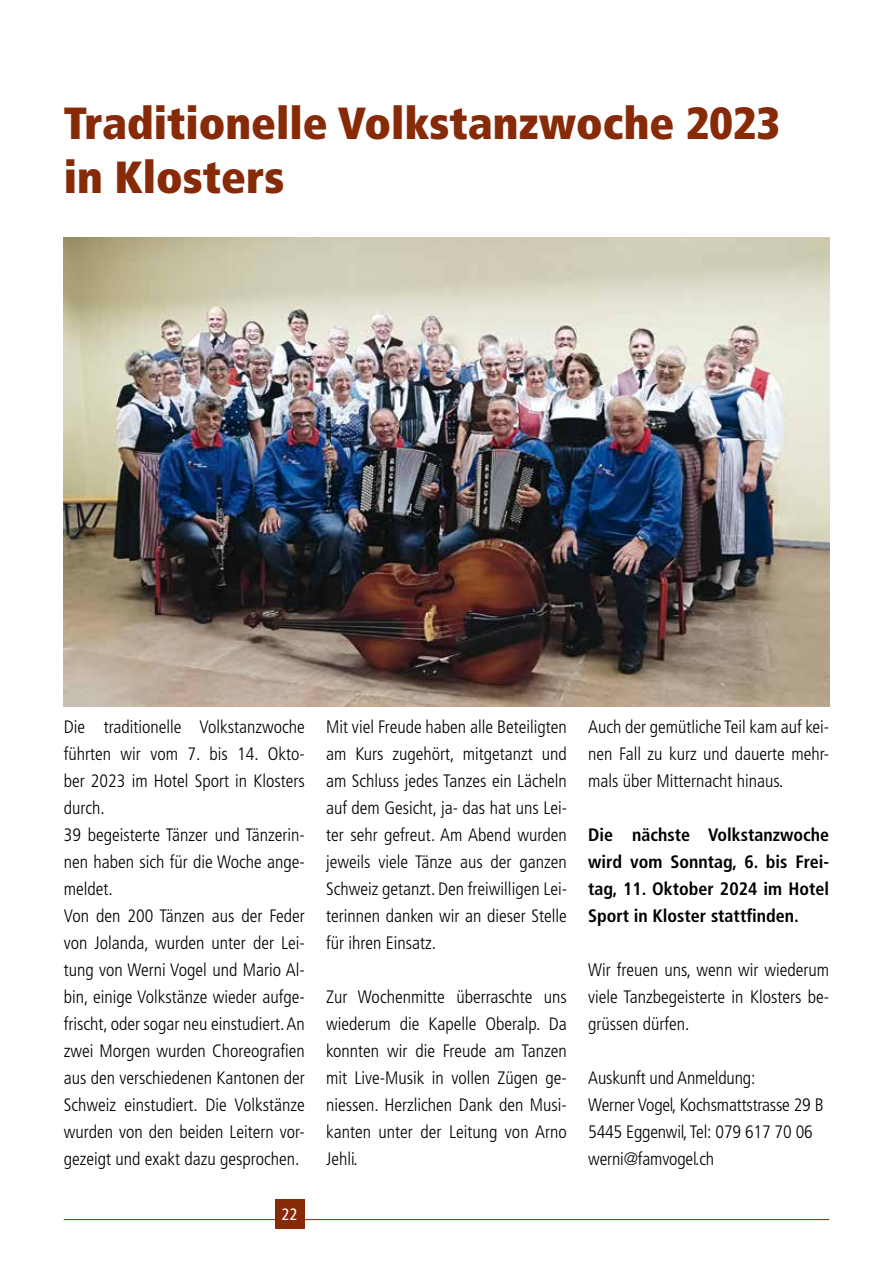
<style>
.page{position:relative;width:893px;height:1263px;background:#fff}
.page>*{position:absolute;margin:0;border:0;box-sizing:border-box;transform-origin:0 0}
.t1{font:900 condensed 45px/54px "Frutiger LT Pro";color:#872a07}
.t2{font:300 condensed 18px/27px "Frutiger LT Pro";color:#000;text-align:justify}
.t3{font:700 condensed 18px/27px "Frutiger LT Pro";color:#000;text-align:justify}
.t4{font:condensed 16.5px "Frutiger LT Pro";color:#fff}
</style>
<div class="page">
<hr style="left:64px;top:1219px;width:765px;height:1px;background:#872a07">
<div style="left:275px;top:1199px;width:30px;height:30px;background:#872a07"></div>
<img style="left:64px;top:238px;width:765px;height:468px">
<h1 class="t1" style="left:64px;top:96px;width:717px">Traditionelle Volkstanzwoche 2023 in Klosters</h1>
<p class="t2" style="left:64px;top:714px;width:242px;text-align:left">Die traditionelle Volkstanzwoche führten wir vom 7. bis 14. Okto&shy;ber 2023 im Hotel Sport in Klosters durch.<br>39 begeisterte Tänzer und Tänzerin&shy;nen haben sich für die Woche ange&shy;meldet.<br>Von den 200 Tänzen aus der Feder von Jolanda, wurden unter der Lei&shy;tung von Werni Vogel und Mario Al&shy;bin, einige Volkstänze wieder aufge&shy;frischt, oder sogar neu einstudiert. An zwei Morgen wurden Choreografien aus den verschiedenen Kantonen der<br>Schweiz einstudiert. Die Volkstänze wurden von den beiden Leitern vor&shy;gezeigt und exakt dazu gesprochen.</p>
<p class="t2" style="left:326px;top:714px;width:242px">Mit viel Freude haben alle Beteiligten am Kurs zugehört, mitgetanzt und am Schluss jedes Tanzes ein Lächeln auf dem Gesicht, ja- das hat uns Lei&shy;ter sehr gefreut. Am Abend wurden jeweils viele Tänze aus der ganzen Schweiz getanzt. Den freiwilligen Lei&shy;terinnen danken wir an dieser Stelle für ihren Einsatz.</p>
<p class="t2" style="left:326px;top:984px;width:242px">Zur Wochenmitte überraschte uns wiederum die Kapelle Oberalp. Da konnten wir die Freude am Tanzen mit Live-Musik in vollen Zügen ge&shy;niessen. Herzlichen Dank den Musi&shy;kanten unter der Leitung von Arno Jehli.</p>
<p class="t4" style="left:282px;top:1205px;width:17px">22</p>
<p class="t2" style="left:588px;top:714px;width:242px">Auch der gemütliche Teil kam auf kei&shy;nen Fall zu kurz und dauerte mehr&shy;mals über Mitternacht hinaus.</p>
<p class="t3" style="left:588px;top:821px;width:242px">Die nächste Volkstanzwoche wird vom Sonntag, 6. bis Frei&shy;tag, 11. Oktober 2024 im Hotel Sport in Kloster stattfinden.</p>
<p class="t2" style="left:588px;top:957px;width:242px">Wir freuen uns, wenn wir wiederum viele Tanzbegeisterte in Klosters be&shy;grüssen dürfen.</p>
<p class="t2" style="left:588px;top:1065px;width:237px;text-align:left">Auskunft und Anmeldung:<br>Werner Vogel, Kochsmattstrasse 29 B<br>5445 Eggenwil, Tel: 079 617 70 06 werni@famvogel.ch</p>
</div>
